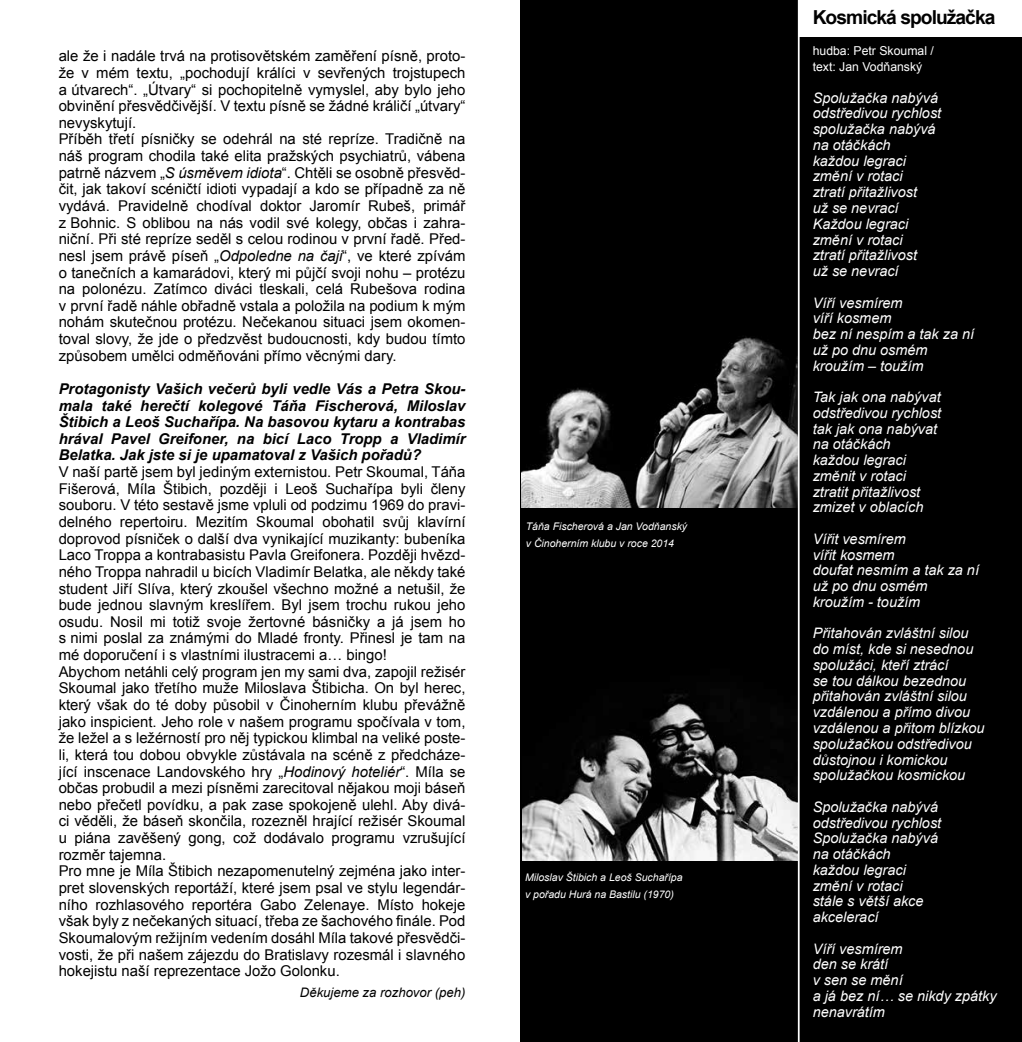
<style>
.page{position:relative;width:1022px;height:1042px;background:#fff}
.page>*{position:absolute;margin:0;border:0;box-sizing:border-box;transform-origin:0 0}
.t1{font:700 19.25px "Arial";letter-spacing:-.05em;color:#000}
.t2{font:14.88px/16.6px "Arial";color:#000}
.t3{font:italic 700 14.88px/16.6px "Arial";color:#000;text-align:justify}
.t4{font:italic 14.53px/15.8px "Arial";color:#fff}
.t5{font:italic 13.12px "Arial";color:#000}
.t6{font:12.25px/15.8px "Arial";color:#fff}
.t7{font:italic 10.5px/16.6px "Arial";color:#fff}
.s1{font-style:italic}
</style>
<div class="page">
<div style="left:521px;top:0;width:501px;height:1042px;background:#000"></div>
<div style="left:799px;top:0;width:223px;height:36px;background:#fff"></div>
<img style="left:522px;top:655px;width:276px;height:206px">
<img style="left:521px;top:325px;width:277px;height:182px">
<hr style="left:798px;top:0;width:2px;height:1042px;background:#fff">
<p class="t2" style="left:59px;top:48px;width:408px">ale že i nadále trvá na protisovětském zaměření písně, proto&shy;že v mém textu, „pochodují králíci v sevřených trojstupech a útvarech“. „Útvary“ si pochopitelně vymyslel, aby bylo jeho obvinění přesvědčivější. V textu písně se žádné králičí „útvary“ nevyskytují.<br>Příběh třetí písničky se odehrál na sté repríze. Tradičně na náš program chodila také elita pražských psychiatrů, vábena patrně názvem „<span class="s1">S úsměvem idiota</span>“. Chtěli se osobně přesvěd&shy;čit, jak takoví scéničtí idioti vypadají a kdo se případně za ně vydává. Pravidelně chodíval doktor Jaromír Rubeš, primář z Bohnic. S oblibou na nás vodil své kolegy, občas i zahra&shy;niční. Při sté repríze seděl s celou rodinou v první řadě. Před&shy;nesl jsem právě píseň „<span class="s1">Odpoledne na čaji</span>“, ve které zpívám o tanečních a kamarádovi, který mi půjčí svoji nohu – protézu na polonézu. Zatímco diváci tleskali, celá Rubešova rodina v první řadě náhle obřadně vstala a položila na podium k mým nohám skutečnou protézu. Nečekanou situaci jsem okomen&shy;toval slovy, že jde o předzvěst budoucnosti, kdy budou tímto způsobem umělci odměňováni přímo věcnými dary.</p>
<p class="t3" style="left:59px;top:381px;width:408px">Protagonisty Vašich večerů byli vedle Vás a Petra Skou&shy;mala také herečtí kolegové Táňa Fischerová, Miloslav Štibich a Leoš Suchařípa. Na basovou kytaru a kontrabas hrával Pavel Greifoner, na bicí Laco Tropp a Vladimír Belatka. Jak jste si je upamatoval z Vašich pořadů?</p>
<p class="t2" style="left:59px;top:464px;width:408px">V naší partě jsem byl jediným externistou. Petr Skoumal, Táňa Fišerová, Míla Štibich, později i Leoš Suchařípa byli členy souboru. V této sestavě jsme vpluli od podzimu 1969 do pravi&shy;delného repertoiru. Mezitím Skoumal obohatil svůj klavírní doprovod písniček o další dva vynikající muzikanty: bubeníka Laco Troppa a kontrabasistu Pavla Greifonera. Později hvězd&shy;ného Troppa nahradil u bicích Vladimír Belatka, ale někdy také student Jiří Slíva, který zkoušel všechno možné a netušil, že bude jednou slavným kreslířem. Byl jsem trochu rukou jeho osudu. Nosil mi totiž svoje žertovné básničky a já jsem ho s nimi poslal za známými do Mladé fronty. Přinesl je tam na mé doporučení i s vlastními ilustracemi a… bingo!<br>Abychom netáhli celý program jen my sami dva, zapojil režisér Skoumal jako třetího muže Miloslava Štibicha. On byl herec, který však do té doby působil v Činoherním klubu převážně jako inspicient. Jeho role v našem programu spočívala v tom, že ležel a s ležérností pro něj typickou klimbal na veliké poste&shy;li, která tou dobou obvykle zůstávala na scéně z předcháze&shy;jící inscenace Landovského hry „<span class="s1">Hodinový hoteliér</span>“. Míla se občas probudil a mezi písněmi zarecitoval nějakou moji báseň nebo přečetl povídku, a pak zase spokojeně ulehl. Aby divá&shy;ci věděli, že báseň skončila, rozezněl hrající režisér Skoumal u piána zavěšený gong, což dodávalo programu vzrušující rozměr tajemna.<br>Pro mne je Míla Štibich nezapomenutelný zejména jako inter&shy;pret slovenských reportáží, které jsem psal ve stylu legendár&shy;ního rozhlasového reportéra Gabo Zelenaye. Místo hokeje však byly z nečekaných situací, třeba ze šachového finále. Pod Skoumalovým režijním vedením dosáhl Míla takové přesvědči&shy;vosti, že při našem zájezdu do Bratislavy rozesmál i slavného hokejistu naší reprezentace Jožo Golonku.</p>
<p class="t5" style="left:300px;top:984px;width:167px">Děkujeme za rozhovor (peh)</p>
<p class="t7" style="left:526px;top:518px;width:163px">Táňa Fischerová a Jan Vodňanský v Činoherním klubu v roce 2014</p>
<p class="t7" style="left:525px;top:869px;width:159px">Miloslav Štibich a Leoš Suchařípa v pořadu Hurá na Bastilu (1970)</p>
<p class="t1" style="left:813px;top:4px;width:184px">Kosmická spolužačka</p>
<p class="t6" style="left:813px;top:43px;width:123px">hudba: Petr Skoumal / text: Jan Vodňanský</p>
<p class="t4" style="left:813px;top:90px;width:130px">Spolužačka nabývá odstředivou rychlost spolužačka nabývá na otáčkách<br>každou legraci změní v rotaci<br>ztratí přitažlivost<br>už se nevrací<br>Každou legraci změní v rotaci<br>ztratí přitažlivost<br>už se nevrací</p>
<p class="t4" style="left:813px;top:295px;width:163px">Víří vesmírem<br>víří kosmem<br>bez ní nespím a tak za ní už po dnu osmém kroužím – toužím</p>
<p class="t4" style="left:813px;top:389px;width:130px">Tak jak ona nabývat odstředivou rychlost tak jak ona nabývat na otáčkách<br>každou legraci změnit v rotaci ztratit přitažlivost zmizet v oblacích</p>
<p class="t4" style="left:813px;top:531px;width:168px">Vířit vesmírem<br>vířit kosmem<br>doufat nesmím a tak za ní už po dnu osmém kroužím - toužím</p>
<p class="t4" style="left:813px;top:626px;width:173px">Přitahován zvláštní silou do míst, kde si nesednou spolužáci, kteří ztrácí<br>se tou dálkou bezednou přitahován zvláštní silou vzdálenou a přímo divou vzdálenou a přitom blízkou spolužačkou odstředivou důstojnou i komickou spolužačkou kosmickou</p>
<p class="t4" style="left:813px;top:799px;width:130px">Spolužačka nabývá odstředivou rychlost<br>Spolužačka nabývá na otáčkách<br>každou legraci změní v rotaci<br>stále s větší akce akcelerací</p>
<p class="t4" style="left:813px;top:941px;width:185px">Víří vesmírem<br>den se krátí<br>v sen se mění<br>a já bez ní… se nikdy zpátky nenavrátím</p>
</div>
